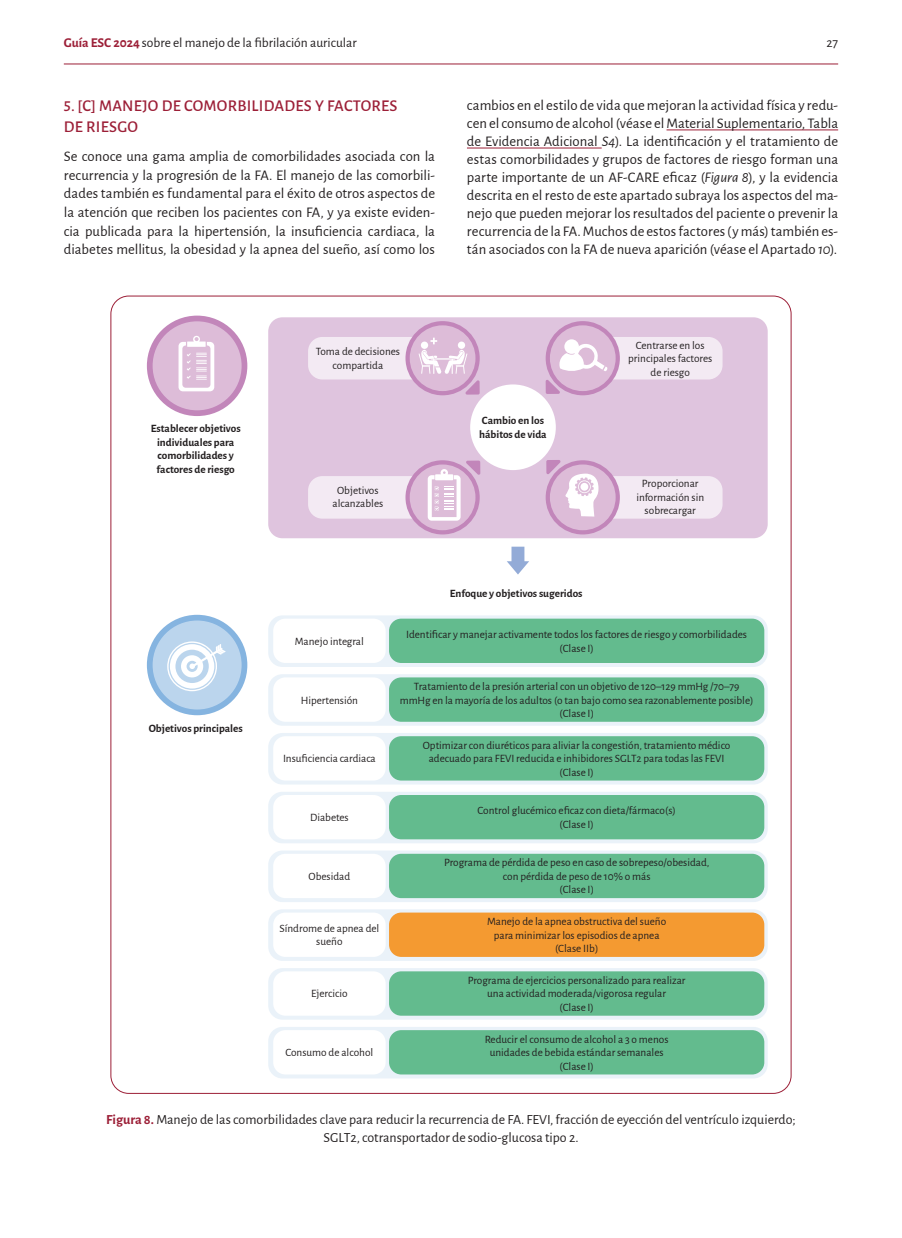
<style>
.page{position:relative;width:902px;height:1238px;background:#fff}
.page>*{position:absolute;margin:0;border:0;box-sizing:border-box;transform-origin:0 0}
.T2{font:500 16.5px/20.5px "Alegreya Sans";letter-spacing:.015em;color:#9c1f37}
.text_-_Copia{font:14.7px/18.1px "Alegreya Sans";color:#231f20;text-align:justify}
.titufigura_-_Copia{font:13.95px/18px "Alegreya Sans";color:#231f20;text-align:center}
.t1{font:13.5px "Alegreya Sans";color:#231f20}
.t2{font:11.25px/13.5px "Alegreya Sans";color:#231f20;text-align:center}
.t3{font:700 11.25px/13.5px "Alegreya Sans";color:#231f20;text-align:center}
.s1{font-weight:700;color:#9c1f37}
.s2{font-style:italic}
</style>
<div class="page">
<hr style="left:64px;top:64px;width:774px;height:1px;background:#9c1f37">
<hr style="left:666px;top:129px;width:172px;height:1px;background:#9c1f37">
<hr style="left:467px;top:148px;width:134px;height:1px;background:#9c1f37">
<svg style="left:268px;top:674px;width:499px;height:51px;background:#e1eef1"></svg>
<div style="left:268px;top:733px;width:499px;height:51px;background:#eaf2f9;border-radius:14px"></div>
<div style="left:268px;top:791px;width:499px;height:52px;background:#eaf2f9;border-radius:14px"></div>
<div style="left:268px;top:850px;width:499px;height:52px;background:#eaf2f9;border-radius:14px"></div>
<svg style="left:268px;top:909px;width:499px;height:51px;fill:#eaf2f9"></svg>
<svg style="left:268px;top:968px;width:499px;height:51px;background:#e1eef1"></svg>
<div style="left:268px;top:615px;width:499px;height:52px;background:#eaf2f9;border-radius:14px"></div>
<div style="left:268px;top:1026px;width:499px;height:52px;background:#eaf2f9;border-radius:14px"></div>
<div style="left:268px;top:317px;width:499px;height:221px;background:#dfc4de;border-radius:14px"></div>
<div style="left:147px;top:315px;width:100px;height:101px;background:#c286ba;border-radius:50%"></div>
<div style="left:153px;top:321px;width:88px;height:89px;background:#ddbcd8;border-radius:50%"></div>
<svg style="left:147px;top:614px;width:100px;height:101px;background:#8cb8e1"></svg>
<div style="left:153px;top:620px;width:88px;height:89px;background:#bbd5ed;border-radius:50%"></div>
<div style="left:308px;top:337px;width:134px;height:42px;background:#f3eaf3;border-radius:14px"></div>
<div style="left:308px;top:476px;width:134px;height:42px;background:#f3eaf3;border-radius:14px"></div>
<div style="left:586px;top:337px;width:136px;height:42px;background:#f3eaf3;border-radius:14px"></div>
<div style="left:584px;top:476px;width:138px;height:42px;background:#f3eaf3;border-radius:14px"></div>
<div style="left:405px;top:321px;width:74px;height:74px;background:#c286ba;border-radius:50%"></div>
<div style="left:409px;top:325px;width:66px;height:66px;background:#ddbcd8;border-radius:50%"></div>
<svg style="left:405px;top:460px;width:74px;height:74px"></svg>
<svg style="left:409px;top:464px;width:66px;height:66px"></svg>
<div style="left:545px;top:321px;width:74px;height:74px;background:#c286ba;border-radius:50%"></div>
<div style="left:550px;top:325px;width:65px;height:66px;background:#ddbcd8;border-radius:50%"></div>
<svg style="left:545px;top:460px;width:74px;height:74px"></svg>
<div style="left:550px;top:464px;width:65px;height:66px;background:#ddbcd8;border-radius:50%"></div>
<div style="left:470px;top:384px;width:85px;height:86px;background:#fff;border-radius:50%"></div>
<svg style="left:545px;top:379px;width:15px;height:15px"></svg>
<svg style="left:465px;top:380px;width:14px;height:14px"></svg>
<div style="left:273px;top:677px;width:112px;height:44px;background:#fff;border-radius:12px"></div>
<div style="left:389px;top:677px;width:375px;height:44px;background:#63bb8e;border-radius:12px"></div>
<div style="left:273px;top:736px;width:112px;height:44px;background:#fff;border-radius:12px"></div>
<div style="left:389px;top:736px;width:375px;height:44px;background:#63bb8e;border-radius:12px"></div>
<div style="left:273px;top:795px;width:112px;height:44px;background:#fff;border-radius:12px"></div>
<div style="left:389px;top:795px;width:375px;height:44px;background:#63bb8e;border-radius:12px"></div>
<div style="left:273px;top:853px;width:112px;height:45px;background:#fff;border-radius:12px"></div>
<div style="left:389px;top:853px;width:375px;height:45px;background:#63bb8e;border-radius:12px"></div>
<div style="left:273px;top:912px;width:112px;height:44px;background:#fff;border-radius:12px"></div>
<div style="left:389px;top:912px;width:375px;height:44px;background:#f49a31;border-radius:12px"></div>
<div style="left:273px;top:971px;width:112px;height:44px;background:#fff;border-radius:12px"></div>
<div style="left:389px;top:971px;width:375px;height:44px;background:#63bb8e;border-radius:12px"></div>
<div style="left:273px;top:618px;width:112px;height:45px;background:#fff;border-radius:12px"></div>
<div style="left:389px;top:618px;width:375px;height:45px;background:#63bb8e;border-radius:12px"></div>
<div style="left:273px;top:1030px;width:112px;height:44px;background:#fff;border-radius:12px"></div>
<div style="left:389px;top:1030px;width:375px;height:44px;background:#63bb8e;border-radius:12px"></div>
<svg style="left:507px;top:546px;width:22px;height:28px"></svg>
<svg style="left:178px;top:336px;width:36px;height:55px"></svg>
<svg style="left:564px;top:339px;width:15px;height:15px"></svg>
<svg style="left:559px;top:343px;width:48px;height:28px"></svg>
<svg style="left:546px;top:460px;width:52px;height:56px"></svg>
<svg style="left:418px;top:337px;width:49px;height:37px"></svg>
<svg style="left:427px;top:460px;width:53px;height:60px"></svg>
<svg style="left:167px;top:641px;width:58px;height:50px"></svg>
<p class="t1" style="left:64px;top:33px;width:294px"><span class="s1">Guía ESC 2024</span> sobre el manejo de la fibrilación auricular</p>
<p class="t1" style="left:826px;top:33px;width:13px">27</p>
<p class="T2" style="left:64px;top:95px;width:335px">5. [C] MANEJO DE COMORBILIDADES Y FACTORES<br>DE RIESGO</p>
<p class="text_-_Copia" style="left:64px;top:146px;width:372px;line-height:18.8px">Se conoce una gama amplia de comorbilidades asociada con la recurrencia y la progresión de la FA. El manejo de las comorbili&shy;dades también es fundamental para el éxito de otros aspectos de la atención que reciben los pacientes con FA, y ya existe eviden&shy;cia publicada para la hipertensión, la insuficiencia cardiaca, la diabetes mellitus, la obesidad y la apnea del sueño, así como los</p>
<p class="text_-_Copia" style="left:467px;top:95px;width:372px">cambios en el estilo de vida que mejoran la actividad física y redu&shy;cen el consumo de alcohol (véase el Material Suplementario, Tabla de Evidencia Adicional <span class="s2">S4</span>). La identificación y el tratamiento de estas comorbilidades y grupos de factores de riesgo forman una parte importante de un AF-CARE eficaz (<span class="s2">Figura 8</span>), y la evidencia descrita en el resto de este apartado subraya los aspectos del ma&shy;nejo que pueden mejorar los resultados del paciente o prevenir la recurrencia de la FA. Muchos de estos factores (y más) también es&shy;tán asociados con la FA de nueva aparición (véase el Apartado <span class="s2">10</span>).</p>
<p class="t2" style="left:315px;top:344px;width:86px">Toma de decisiones compartida</p>
<p class="t2" style="left:628px;top:338px;width:86px">Centrarse en los principales factores de riesgo</p>
<p class="t3" style="left:151px;top:421px;width:91px">Establecer objetivos individuales para comorbilidades y factores de riesgo</p>
<p class="t3" style="left:479px;top:413px;width:69px;text-align:left">Cambio en los hábitos de vida</p>
<p class="t2" style="left:332px;top:483px;width:52px">Objetivos alcanzables</p>
<p class="t2" style="left:636px;top:476px;width:69px">Proporcionar información sin sobrecargar</p>
<p class="t3" style="left:450px;top:586px;width:134px">Enfoque y objetivos sugeridos</p>
<p class="t2" style="left:295px;top:634px;width:71px">Manejo integral</p>
<p class="t2" style="left:406px;top:627px;width:342px">Identificar y manejar activamente todos los factores de riesgo y comorbilidades (Clase I)</p>
<p class="t3" style="left:149px;top:721px;width:96px">Objetivos principales</p>
<p class="t2" style="left:301px;top:692px;width:59px">Hipertensión</p>
<p class="t2" style="left:283px;top:751px;width:94px">Insuficiencia cardiaca</p>
<p class="t2" style="left:400px;top:679px;width:355px">Tratamiento de la presión arterial con un objetivo de 120–129 mmHg /70–79 mmHg en la mayoría de los adultos (o tan bajo como sea razonablemente posible) (Clase I)</p>
<p class="t2" style="left:423px;top:738px;width:309px">Optimizar con diuréticos para aliviar la congestión, tratamiento médico adecuado para FEVI reducida e inhibidores SGLT2 para todas las FEVI (Clase I)</p>
<p class="t2" style="left:310px;top:810px;width:40px">Diabetes</p>
<p class="t2" style="left:477px;top:803px;width:200px">Control glucémico eficaz con dieta/fármaco(s) (Clase I)</p>
<p class="t2" style="left:308px;top:869px;width:43px">Obesidad</p>
<p class="t2" style="left:444px;top:855px;width:267px">Programa de pérdida de peso en caso de sobrepeso/obesidad, con pérdida de peso de 10% o más<br>(Clase I)</p>
<p class="t2" style="left:279px;top:921px;width:101px">Síndrome de apnea del sueño</p>
<p class="t2" style="left:487px;top:914px;width:181px">Manejo de la apnea obstructiva del sueño para minimizar los episodios de apnea (Clase IIb)</p>
<p class="t2" style="left:311px;top:986px;width:38px">Ejercicio</p>
<p class="t2" style="left:467px;top:973px;width:219px">Programa de ejercicios personalizado para realizar una actividad moderada/vigorosa regular<br>(Clase I)</p>
<p class="t2" style="left:285px;top:1045px;width:89px">Consumo de alcohol</p>
<p class="t2" style="left:485px;top:1031px;width:185px">Reducir el consumo de alcohol a 3 o menos unidades de bebida estándar semanales (Clase I)</p>
<p class="titufigura_-_Copia" style="left:106px;top:1109px;width:691px"><span class="s1">Figura 8.</span> Manejo de las comorbilidades clave para reducir la recurrencia de FA. FEVI, fracción de eyección del ventrículo izquierdo;<br>SGLT2, cotransportador de sodio-glucosa tipo 2.</p>
</div>
